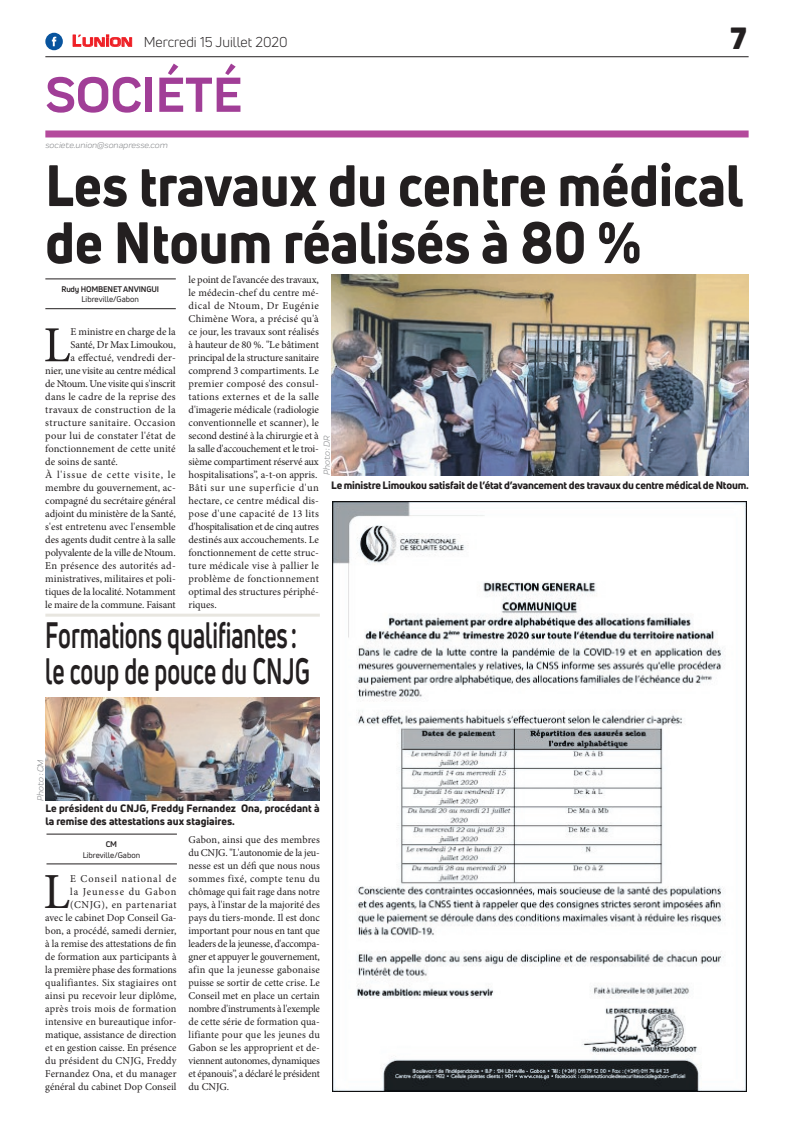
<style>
.page{position:relative;width:794px;height:1129px;background:#fff}
.page>*{position:absolute;margin:0;border:0;box-sizing:border-box;transform-origin:0 0}
.t1{font:800 57px/57px "Uni Neue";color:#231f20;scale:.93 1}
.t2{font:700 51px "Praktika";color:#a13e97}
.t3{font:50.5px "Minion Pro";color:#231f20}
.t4{font:700 36px/36px "Uni Neue";color:#231f20;scale:.65 1}
.t5{font:900 30px "Uni Neue";color:#231f20}
.t6{font:14px "Uni Neue";color:#231f20}
.t7{font:10.5px/13px "Minion Pro";color:#231f20}
.t8{font:800 10.5px/12.6px "Uni Neue";letter-spacing:-.01em;color:#231f20}
.t9{font:10.5px "Minion Pro";letter-spacing:.025em;color:#231f20}
.t10{font:10.5px "Minion Pro";letter-spacing:-.025em;color:#231f20}
.t11{font:10.5px "Minion Pro";letter-spacing:.035em;color:#231f20}
.t12{font:10.5px "Minion Pro";letter-spacing:.075em;color:#231f20}
.t13{font:10.5px "Minion Pro";letter-spacing:-.02em;color:#231f20}
.t14{font:italic 9px "Praktika";color:#818386}
.t15{font:8px "Uni Neue";color:#231f20}
.t16{font:700 8px "Uni Neue";letter-spacing:-.02em;color:#231f20}
.s1{font-family:"Eurostile";font-weight:600;font-size:15px;color:#ee1d23}
.s2{font-family:"Eurostile";font-weight:600;font-size:11.4px;color:#ee1d23}
</style>
<div class="page">
<hr style="left:45px;top:56px;width:703px;height:1px;background:#231f20">
<div style="left:45px;top:130px;width:703px;height:7px;background:#b44a9c"></div>
<svg style="left:72px;top:34px;width:60px;height:13px"></svg>
<div style="left:45px;top:33px;width:18px;height:17px;background:#08549e;border-radius:50%"></div>
<svg style="left:52px;top:37px;width:4px;height:9px"></svg>
<img style="left:333px;top:501px;width:414px;height:589px">
<hr style="left:45px;top:308px;width:131px;height:1px;background:#231f20">
<hr style="left:45px;top:279px;width:131px;height:1px;background:#231f20">
<img style="left:331px;top:274px;width:417px;height:201px">
<hr style="left:46px;top:863px;width:131px;height:1px;background:#231f20">
<hr style="left:46px;top:833px;width:131px;height:1px;background:#231f20">
<img style="left:45px;top:697px;width:275px;height:103px">
<hr style="left:45px;top:613px;width:275px;height:3px;background:#e8e6e0">
<h3 class="t6" style="left:72px;top:33px;width:217px"><span class="s1">L</span><span class="s2">UNION</span> Mercredi 15 Juillet 2020</h3>
<h2 class="t2" style="left:45px;top:54px;width:198px">SOCIÉTÉ</h2>
<p class="t14" style="left:45px;top:139px;width:124px">societe.union@sonapresse.com</p>
<h3 class="t5" style="left:730px;top:17px;width:18px">7</h3>
<h1 class="t1" style="left:45px;top:156px;width:751px">Les travaux du centre médical de Ntoum réalisés à 80 %</h1>
<p class="t16" style="left:61px;top:284px;width:99px">Rudy HOMBENET ANVINGUI</p>
<p class="t15" style="left:82px;top:294px;width:59px">Libreville/Gabon</p>
<p class="t7" style="left:188px;top:273px;width:132px">le point de l'avancée des travaux, le médecin-chef du centre mé&shy;dical de Ntoum, Dr Eugénie<br>Chimène Wora, a précisé qu'à ce jour, les travaux sont réalisés à hauteur de 80 %. "Le bâtiment principal de la structure sanitaire comprend 3 compartiments. Le premier composé des consul&shy;tations externes et de la salle d'imagerie médicale (radiologie conventionnelle et scanner), le second destiné à la chirurgie et à la salle d'accouchement et le troi&shy;sième compartiment réservé aux hospitalisations”, a-t-on appris.<br>Bâti sur une superficie d'un hectare, ce centre médical dis&shy;pose d'une capacité de 13 lits d'hospitalisation et de cinq autres destinés aux accouchements. Le fonctionnement de cette struc&shy;ture médicale vise à pallier le problème de fonctionnement optimal des structures périphé&shy;riques.</p>
<h3 class="t3" style="left:43px;top:311px;width:29px">L</h3>
<p class="t7" style="left:71px;top:325px;width:107px">E ministre en charge de la</p>
<p class="t13" style="left:71px;top:338px;width:107px">Santé, Dr Max Limoukou,</p>
<p class="t7" style="left:71px;top:351px;width:107px">a effectué, vendredi der-</p>
<p class="t7" style="left:45px;top:364px;width:132px">nier, une visite au centre médical</p>
<p class="t10" style="left:45px;top:377px;width:132px">de Ntoum. Une visite qui s'inscrit</p>
<p class="t7" style="left:45px;top:390px;width:132px">dans le cadre de la reprise des</p>
<p class="t9" style="left:45px;top:403px;width:132px">travaux de construction de la</p>
<p class="t11" style="left:45px;top:416px;width:132px">structure sanitaire. Occasion</p>
<p class="t9" style="left:45px;top:429px;width:132px">pour lui de constater l'état de</p>
<p class="t7" style="left:45px;top:442px;width:132px">fonctionnement de cette unité</p>
<p class="t7" style="left:45px;top:455px;width:74px">de soins de santé.</p>
<p class="t12" style="left:45px;top:468px;width:132px">À l'issue de cette visite, le</p>
<p class="t7" style="left:45px;top:481px;width:132px">membre du gouvernement, ac-</p>
<p class="t7" style="left:45px;top:494px;width:132px">compagné du secrétaire général</p>
<p class="t7" style="left:45px;top:507px;width:132px">adjoint du ministère de la Santé,</p>
<p class="t7" style="left:45px;top:520px;width:132px">s'est entretenu avec l'ensemble</p>
<p class="t7" style="left:45px;top:533px;width:132px">des agents dudit centre à la salle</p>
<p class="t7" style="left:45px;top:546px;width:132px">polyvalente de la ville de Ntoum.</p>
<p class="t9" style="left:45px;top:559px;width:132px">En présence des autorités ad-</p>
<p class="t7" style="left:45px;top:572px;width:132px">ministratives, militaires et poli-</p>
<p class="t7" style="left:45px;top:585px;width:132px">tiques de la localité. Notamment</p>
<p class="t7" style="left:45px;top:598px;width:132px">le maire de la commune. Faisant</p>
<p class="t14" style="left:320px;top:475px;width:41px;rotate:-90deg">Photo : DR</p>
<p class="t8" style="left:331px;top:478px;width:419px">Le ministre Limoukou satisfait de l’état d’avancement des travaux du centre médical de Ntoum.</p>
<h3 class="t4" style="left:45px;top:616px;width:409px">Formations qualifiantes : le coup de pouce du CNJG</h3>
<p class="t14" style="left:34px;top:800px;width:43px;rotate:-90deg">Photo : CM</p>
<p class="t8" style="left:45px;top:801px;width:276px">Le président du CNJG, Freddy Fernandez Ona, procédant à la remise des attestations aux stagiaires.</p>
<p class="t16" style="left:106px;top:839px;width:13px">CM</p>
<p class="t15" style="left:83px;top:849px;width:59px">Libreville/Gabon</p>
<p class="t7" style="left:45px;top:871px;width:133px;text-align:right">E Conseil national de<br>la Jeunesse du Gabon (CNJG), en partenariat<br>avec le cabinet Dop Conseil Ga&shy;bon, a procédé, samedi dernier, à la remise des attestations de fin de formation aux participants à la première phase des formations qualifiantes. Six stagiaires ont ainsi pu recevoir leur diplôme, après trois mois de formation intensive en bureautique infor&shy;matique, assistance de direction et en gestion caisse. En présence du président du CNJG, Freddy<br>Fernandez Ona, et du manager général du cabinet Dop Conseil</p>
<h3 class="t3" style="left:43px;top:857px;width:28px">L</h3>
<p class="t7" style="left:189px;top:832px;width:133px;text-align:justify">Gabon, ainsi que des membres du CNJG. "L'autonomie de la jeu&shy;nesse est un défi que nous nous sommes fixé, compte tenu du chômage qui fait rage dans notre pays, à l'instar de la majorité des pays du tiers-monde. Il est donc important pour nous en tant que leaders de la jeunesse, d'accompa&shy;gner et appuyer le gouvernement, afin que la jeunesse gabonaise puisse se sortir de cette crise. Le Conseil met en place un certain nombre d'instruments à l'exemple de cette série de formation qua&shy;lifiante pour que les jeunes du Gabon se les approprient et de&shy;viennent autonomes, dynamiques et épanouis”, a déclaré le président du CNJG.</p>
</div>
